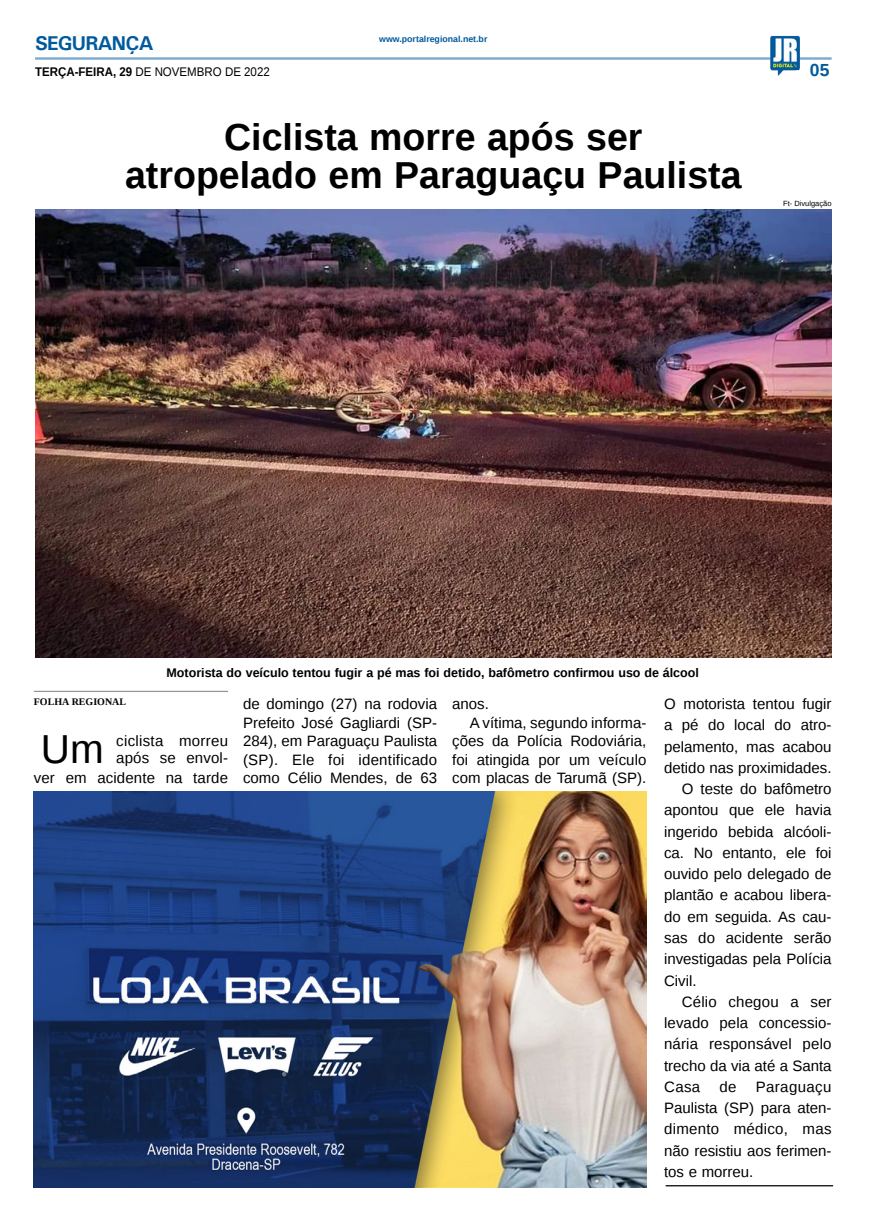
<style>
.page{position:relative;width:869px;height:1223px;background:#fff}
.page>*{position:absolute;margin:0;border:0;box-sizing:border-box;transform-origin:0 0}
.MATÉRIA{font:40.38px "Liberation Sans";color:#000}
.TÍTULO{font:700 37.5px "Liberation Sans";color:#000}
.TITULO_PG{font:700 20px "Univers";letter-spacing:-.04em;color:#005a9e}
.TÍTULO-2{font:700 17.5px "Liberation Sans";color:#005a9e}
.MATÉRIA-2{font:15px/21.2px "Liberation Sans";color:#000;text-align:justify}
.MATÉRIA-3{font:15px/17.5px "Liberation Sans";letter-spacing:.02em;color:#000}
.LEGENDA{font:700 12.5px "Liberation Sans";color:#000}
.DATA_PG{font:12.5px "Liberation Sans";color:#000;scale:.92 1}
.CRÉDITO_NOME{font:700 10px "Liberation Serif";color:#000}
.DATA_PG-2{font:700 8.75px "Liberation Sans";color:#005a9e}
.CRÉDITO_FOTO{font:7.5px "Liberation Sans";color:#000}
.s1{font-weight:700}
</style>
<div class="page">
<hr style="left:35px;top:57px;width:796px;height:3px;background:#005a9e">
<img style="left:769px;top:36px;width:30px;height:40px">
<img style="left:34px;top:792px;width:612px;height:395px">
<hr style="left:665px;top:1185px;width:167px;height:1px;background:#000">
<img style="left:35px;top:210px;width:796px;height:448px">
<hr style="left:34px;top:690px;width:194px;height:2px;background:#939598">
<p class="TITULO_PG" style="left:35px;top:31px;width:120px">SEGURANÇA</p>
<p class="DATA_PG" style="left:35px;top:65px;width:256px"><span class="s1">TERÇA-FEIRA, 29</span> DE NOVEMBRO DE 2022</p>
<p class="DATA_PG-2" style="left:379px;top:33px;width:110px">www.portalregional.net.br</p>
<p class="TÍTULO" style="left:224px;top:111px;width:419px">Ciclista morre após ser</p>
<p class="TÍTULO" style="left:125px;top:149px;width:617px">atropelado em Paraguaçu Paulista</p>
<p class="TÍTULO-2" style="left:809px;top:58px;width:21px">05</p>
<p class="CRÉDITO_FOTO" style="left:782px;top:200px;width:50px">Ft- Divulgação</p>
<p class="LEGENDA" style="left:166px;top:663px;width:534px">Motorista do veículo tentou fugir a pé mas foi detido, bafômetro confirmou uso de álcool</p>
<p class="CRÉDITO_NOME" style="left:34px;top:695px;width:94px">FOLHA REGIONAL</p>
<p class="MATÉRIA" style="left:41px;top:726px;width:64px">Um</p>
<p class="MATÉRIA-3" style="left:116px;top:732px;width:113px">ciclista morreu após se envol-</p>
<p class="MATÉRIA-2" style="left:34px;top:768px;width:196px">ver em acidente na tarde</p>
<p class="MATÉRIA-2" style="left:243px;top:695px;width:196px;line-height:18.6px">de domingo (27) na rodovia Prefeito José Gagliardi (SP-284), em Paraguaçu Paulista (SP). Ele foi identificado como Célio Mendes, de 63</p>
<p class="MATÉRIA-2" style="left:452px;top:694px;width:38px">anos.</p>
<p class="MATÉRIA-2" style="left:452px;top:714px;width:195px;line-height:18.6px;text-indent:18px">A vítima, segundo informa&shy;ções da Polícia Rodoviária, foi atingida por um veículo com placas de Tarumã (SP).</p>
<p class="MATÉRIA-2" style="left:663px;top:694px;width:169px">O motorista tentou fugir a pé do local do atro&shy;pelamento, mas acabou detido nas proximidades.</p>
<p class="MATÉRIA-2" style="left:663px;top:779px;width:169px;text-indent:18px">O teste do bafômetro apontou que ele havia ingerido bebida alcóoli&shy;ca. No entanto, ele foi ouvido pelo delegado de plantão e acabou libera&shy;do em seguida. As cau&shy;sas do acidente serão investigadas pela Polícia Civil.</p>
<p class="MATÉRIA-2" style="left:663px;top:991px;width:169px;text-indent:18px">Célio chegou a ser levado pela concessio&shy;nária responsável pelo trecho da via até a Santa Casa</p>
<p class="MATÉRIA-2" style="left:719px;top:1076px;width:19px">de</p>
<p class="MATÉRIA-2" style="left:663px;top:1076px;width:169px;text-indent:92px">Paraguaçu Paulista (SP) para aten&shy;dimento médico, mas não resistiu aos ferimen&shy;tos e morreu.</p>
</div>
